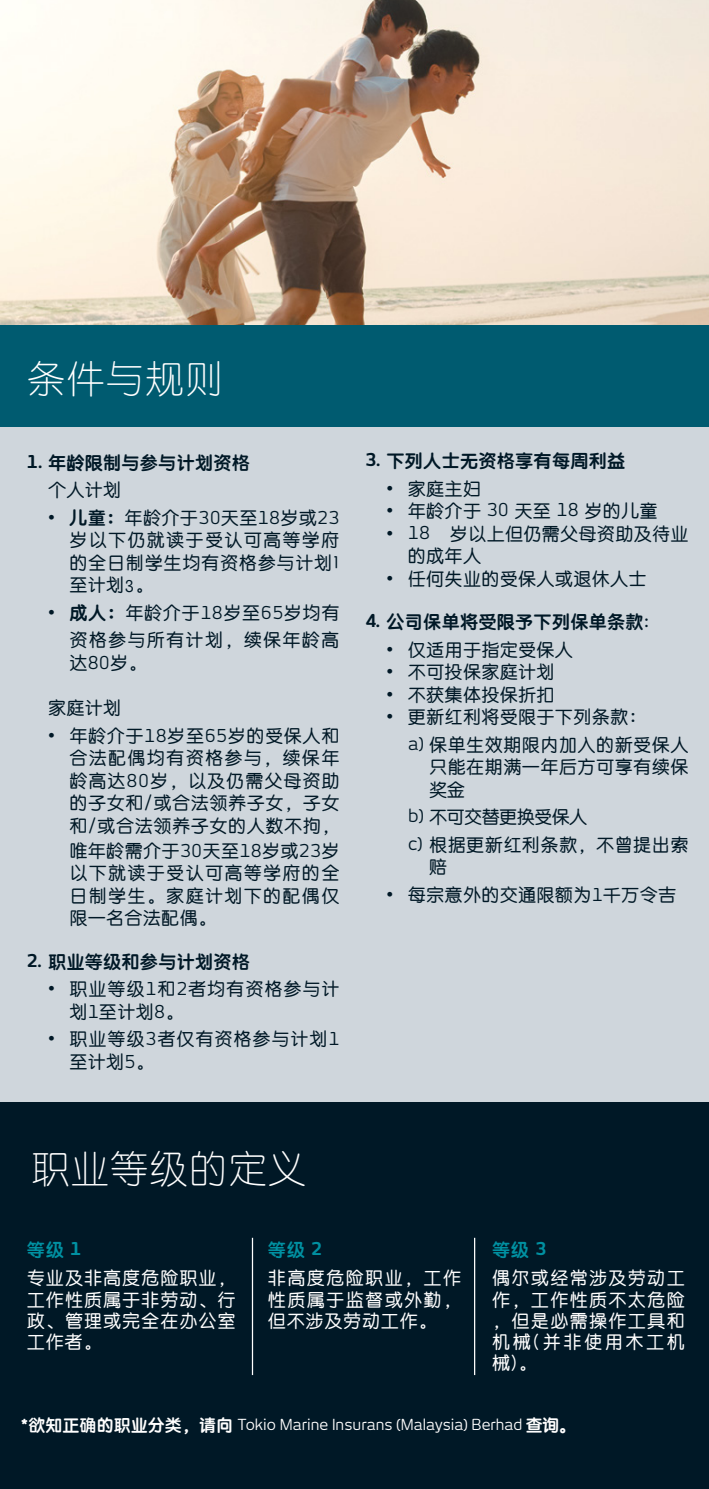
<style>
.page{position:relative;width:709px;height:1489px;background:#fff}
.page>*{position:absolute;margin:0;border:0;box-sizing:border-box;transform-origin:0 0}
.t1{font:37.5px "ST Yuanti SC Light";letter-spacing:.05em;color:#fff}
.t2{font:17.5px/22.5px "ST Yuanti SC Regular";letter-spacing:.06em;color:#001826}
.t3{font:17.5px/21.5px "ST Yuanti SC Regular";letter-spacing:.11em;color:#fff;text-align:justify}
.t4{font:17.5px "ST Yuanti SC Bold";letter-spacing:.05em;color:#001826}
.t5{font:17.5px/22.5px "ST Yuanti SC Regular";letter-spacing:.085em;color:#001826}
.t6{font:17.5px/27.5px "ST Yuanti SC Regular";letter-spacing:.105em;color:#001826;text-align:right}
.t7{font:17.5px "ST Yuanti SC Bold";color:#0090a1}
.t8{font:15px "New June";color:#fff}
.s1{font-family:"New June";font-weight:700}
.s2{font-family:"ST Yuanti SC Bold"}
.s3{font-family:"New June"}
.s4{font-family:"ST Yuanti SC Bold";font-size:16.25px}
</style>
<div class="page">
<img style="left:0;top:0;width:709px;height:325px">
<div style="left:0;top:325px;width:709px;height:803px;background:#cfd6dc"></div>
<div style="left:0;top:1102px;width:709px;height:386px;background:#001826"></div>
<div style="left:0;top:325px;width:709px;height:101px;background:#005b70"></div>
<hr style="left:252px;top:1237px;width:1px;height:137px;background:#fff">
<hr style="left:474px;top:1237px;width:1px;height:137px;background:#fff">
<h1 class="t1" style="left:28px;top:351px;width:196px">条件与规则</h1>
<p class="t4" style="left:27px;top:449px;width:224px"><span class="s1">1.</span> 年龄限制与参与计划资格</p>
<p class="t2" style="left:48px;top:478px;width:74px">个人计划</p>
<p class="t2" style="left:70px;top:505px;width:271px;text-align:justify;text-indent:-21px">• <span class="s2">儿童：</span>年龄介于<span class="s3">30</span>天至<span class="s3">18</span>岁或<span class="s3">23</span>岁以下仍就读于受认可高等学府的全日制学生均有资格参与计划1至计划3。</p>
<p class="t6" style="left:48px;top:598px;width:292px">• <span class="s2">成人：</span>年龄介于<span class="s3">18</span>岁至<span class="s3">65</span>岁均有资格参与所有计划，续保年龄高</p>
<p class="t2" style="left:70px;top:650px;width:78px">达<span class="s3">80</span>岁。</p>
<p class="t2" style="left:48px;top:695px;width:74px">家庭计划</p>
<p class="t2" style="left:70px;top:723px;width:271px;text-align:justify;text-indent:-21px">• 年龄介于<span class="s3">18</span>岁至<span class="s3">65</span>岁的受保人和合法配偶均有资格参与，续保年龄高达<span class="s3">80</span>岁，以及仍需父母资助的子女和/或合法领养子女，子女和/或合法领养子女的人数不拘，</p>
<p class="t2" style="left:70px;top:838px;width:271px;text-align:justify">唯年龄需介于<span class="s3">30</span>天至<span class="s3">18</span>岁或<span class="s3">23</span>岁以下就读于受认可高等学府的全日制学生。家庭计划下的配偶仅限一名合法配偶。</p>
<p class="t4" style="left:27px;top:948px;width:224px"><span class="s1">2.</span> 职业等级和参与计划资格</p>
<p class="t5" style="left:70px;top:976px;width:271px;text-indent:-21px">• 职业等级<span class="s3">1</span>和<span class="s3">2</span>者均有资格参与计划<span class="s3">1</span>至计划<span class="s3">8</span>。</p>
<p class="t5" style="left:70px;top:1026px;width:271px;text-indent:-21px">• 职业等级<span class="s3">3</span>者仅有资格参与计划<span class="s3">1</span>至计划<span class="s3">5</span>。</p>
<p class="t4" style="left:366px;top:447px;width:261px"><span class="s1">3.</span> 下列人士无资格享有每周利益</p>
<p class="t2" style="left:387px;top:476px;width:95px">• 家庭主妇</p>
<p class="t2" style="left:387px;top:498px;width:272px">• 年龄介于 <span class="s3">30</span> 天至 <span class="s3">18</span> 岁的儿童</p>
<p class="t2" style="left:408px;top:521px;width:281px;text-indent:-21px">• <span class="s3">18</span> 岁以上但仍需父母资助及待业的成年人</p>
<p class="t2" style="left:387px;top:566px;width:261px">• 任何失业的受保人或退休人士</p>
<p class="t4" style="left:366px;top:608px;width:285px"><span class="s1">4.</span> 公司保单将受限予下列保单条款:</p>
<p class="t2" style="left:387px;top:637px;width:187px">• 仅适用于指定受保人</p>
<p class="t2" style="left:387px;top:659px;width:169px">• 不可投保家庭计划</p>
<p class="t2" style="left:387px;top:682px;width:169px">• 不获集体投保折扣</p>
<p class="t2" style="left:408px;top:702px;width:281px;line-height:27.5px;text-indent:-21px">• 更新红利将受限于下列条款：<br><span class="s3">a)</span> 保单生效期限内加入的新受保人</p>
<p class="t2" style="left:429px;top:754px;width:260px">只能在期满一年后方可享有续保奖金</p>
<p class="t2" style="left:408px;top:802px;width:281px;line-height:27.5px"><span class="s3">b)</span> 不可交替更换受保人<br><span class="s3">c)</span> 根据更新红利条款，不曾提出索</p>
<p class="t2" style="left:429px;top:854px;width:19px">赔</p>
<p class="t2" style="left:387px;top:882px;width:290px">• 每宗意外的交通限额为<span class="s3">1</span>千万令吉</p>
<h1 class="t1" style="left:32px;top:1140px;width:275px">职业等级的定义</h1>
<p class="t7" style="left:27px;top:1236px;width:55px">等级 <span class="s1">1</span></p>
<p class="t3" style="left:27px;top:1265px;width:210px">专业及非高度危险职业，工作性质属于非劳动、行政、管理或完全在办公室工作者。</p>
<p class="t7" style="left:268px;top:1236px;width:55px">等级 <span class="s1">2</span></p>
<p class="t3" style="left:268px;top:1265px;width:194px">非高度危险职业，工作性质属于监督或外勤，但不涉及劳动工作。</p>
<p class="t7" style="left:492px;top:1236px;width:55px">等级 <span class="s1">3</span></p>
<p class="t3" style="left:492px;top:1265px;width:194px">偶尔或经常涉及劳动工作，工作性质不太危险，但是必需操作工具和机械(并非使用木工机械)。</p>
<p class="t8" style="left:21px;top:1415px;width:555px"><span class="s4">*欲知正确的职业分类，请向</span> Tokio Marine Insurans (Malaysia) Berhad <span class="s4">查询。</span></p>
</div>
